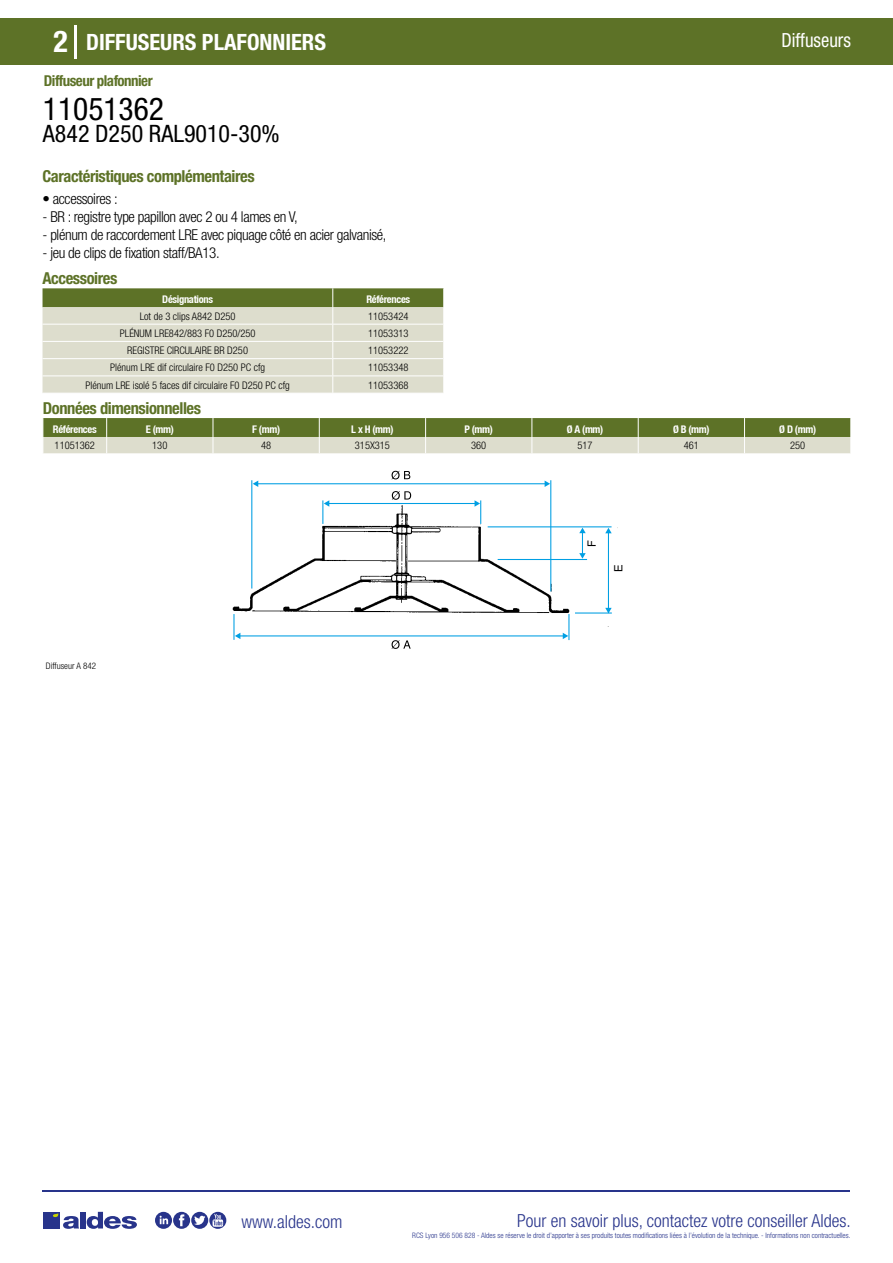
<style>
.page{position:relative;width:893px;height:1263px;background:#fff}
.page>*{position:absolute;margin:0;border:0;box-sizing:border-box;transform-origin:0 0}
.t1{font:condensed 31.5px "Helvetica Neue LT Std";color:#000}
.t2{font:700 condensed 30px "Helvetica Neue LT Std";color:#fff}
.t3{font:condensed 24px "Helvetica Neue LT Std";color:#000}
.t4{font:700 condensed 22.5px "Helvetica Neue LT Std";color:#fff}
.t5{font:condensed 19.5px "Helvetica Neue LT Std";color:#fff;scale:.95 1}
.t6{font:300 condensed 18px "Helvetica Neue";color:#28348b}
.t7{font:700 condensed 16.5px "Helvetica Neue LT Std";letter-spacing:-.025em;color:#5d7227}
.t8{font:300 condensed 15px "Helvetica Neue LT Std";letter-spacing:-.025em;color:#000}
.t9{font:700 condensed 15px "Helvetica Neue LT Std";letter-spacing:-.035em;color:#5d7227}
.t10{font:11.4px "Arial";color:#000}
.t11{font:300 condensed 10.5px "Helvetica Neue";color:#000}
.t12{font:700 condensed 10.5px "Helvetica Neue";letter-spacing:-.03em;color:#fff}
.t13{font:300 condensed 9px "Helvetica Neue";color:#000}
.t14{font:300 condensed 7.5px "Helvetica Neue";color:#28348b}
</style>
<div class="page">
<div style="left:0;top:18px;width:893px;height:46px;background:#5d7227"></div>
<hr style="left:74px;top:25px;width:2px;height:33px;background:#fff">
<hr style="left:43px;top:1190px;width:807px;height:1px;background:#28348b">
<svg style="left:155px;top:1212px;width:71px;height:17px"></svg>
<div style="left:43px;top:1212px;width:17px;height:16px;background:#28348b"></div>
<div style="left:80px;top:1212px;width:6px;height:16px;background:#28348b"></div>
<svg style="left:87px;top:1212px;width:50px;height:17px"></svg>
<svg style="left:53px;top:1213px;width:26px;height:16px"></svg>
<svg style="left:43px;top:288px;width:401px;height:105px;background:#c7cbb2"></svg>
<svg style="left:43px;top:418px;width:808px;height:36px;background:#9ba678"></svg>
<svg style="left:232px;top:470px;width:380px;height:179px"></svg>
<div style="left:228px;top:611px;width:8px;height:8px;background:#fff"></div>
<hr style="left:488px;top:526px;width:124px;height:1px;background:#009fe3">
<hr style="left:608px;top:529px;width:1px;height:84px;background:#009fe3">
<svg style="left:605px;top:608px;width:7px;height:4px"></svg>
<svg style="left:605px;top:528px;width:7px;height:5px"></svg>
<svg style="left:579px;top:528px;width:7px;height:31px"></svg>
<hr style="left:498px;top:559px;width:89px;height:1px;background:#009fe3">
<hr style="left:575px;top:612px;width:37px;height:1px;background:#009fe3">
<hr style="left:251px;top:480px;width:1px;height:108px;background:#009fe3">
<hr style="left:254px;top:483px;width:292px;height:1px;background:#009fe3">
<svg style="left:545px;top:481px;width:5px;height:6px"></svg>
<svg style="left:253px;top:480px;width:5px;height:7px"></svg>
<hr style="left:550px;top:480px;width:1px;height:111px;background:#009fe3">
<hr style="left:326px;top:503px;width:149px;height:1px;background:#009fe3">
<svg style="left:322px;top:500px;width:7px;height:24px"></svg>
<svg style="left:475px;top:500px;width:6px;height:24px"></svg>
<hr style="left:233px;top:614px;width:2px;height:26px;background:#009fe3">
<hr style="left:237px;top:635px;width:327px;height:1px;background:#009fe3">
<svg style="left:235px;top:633px;width:5px;height:6px"></svg>
<svg style="left:563px;top:614px;width:6px;height:26px"></svg>
<svg style="left:392px;top:491px;width:19px;height:9px"></svg>
<svg style="left:392px;top:471px;width:18px;height:8px"></svg>
<svg style="left:392px;top:640px;width:19px;height:9px"></svg>
<h2 class="t2" style="left:54px;top:24px;width:16px">2</h2>
<h3 class="t4" style="left:86px;top:28px;width:242px">DIFFUSEURS PLAFONNIERS</h3>
<h3 class="t5" style="left:781px;top:29px;width:75px">Diffuseurs</h3>
<h3 class="t9" style="left:44px;top:71px;width:110px">Diffuseur plafonnier</h3>
<h1 class="t1" style="left:43px;top:91px;width:122px">11051362</h1>
<h3 class="t3" style="left:43px;top:120px;width:238px">A842 D250 RAL9010-30%</h3>
<h3 class="t7" style="left:43px;top:166px;width:214px">Caractéristiques complémentaires</h3>
<h3 class="t8" style="left:43px;top:190px;width:77px">• accessoires :</h3>
<h3 class="t8" style="left:43px;top:208px;width:257px">- BR : registre type papillon avec 2 ou 4 lames en V,</h3>
<h3 class="t8" style="left:43px;top:226px;width:345px">- plénum de raccordement LRE avec piquage côté en acier galvanisé,</h3>
<h3 class="t8" style="left:43px;top:244px;width:179px">- jeu de clips de fixation staff/BA13.</h3>
<h3 class="t7" style="left:43px;top:268px;width:76px">Accessoires</h3>
<p class="t12" style="left:162px;top:293px;width:52px">Désignations</p>
<p class="t12" style="left:366px;top:293px;width:45px">Références</p>
<p class="t11" style="left:140px;top:310px;width:97px">Lot de 3 clips A842 D250</p>
<p class="t11" style="left:368px;top:310px;width:42px">11053424</p>
<p class="t11" style="left:120px;top:327px;width:137px">PLÉNUM LRE842/883 F0 D250/250</p>
<p class="t11" style="left:368px;top:327px;width:42px">11053313</p>
<p class="t11" style="left:127px;top:344px;width:122px">REGISTRE CIRCULAIRE BR D250</p>
<p class="t11" style="left:368px;top:344px;width:42px">11053222</p>
<p class="t11" style="left:110px;top:362px;width:157px">Plénum LRE dif circulaire F0 D250 PC cfg</p>
<p class="t11" style="left:368px;top:362px;width:42px">11053348</p>
<p class="t11" style="left:85px;top:379px;width:206px">Plénum LRE isolé 5 faces dif circulaire F0 D250 PC cfg</p>
<p class="t11" style="left:368px;top:379px;width:42px">11053368</p>
<h3 class="t7" style="left:43px;top:398px;width:160px">Données dimensionnelles</h3>
<p class="t12" style="left:53px;top:422px;width:45px">Références</p>
<p class="t12" style="left:146px;top:422px;width:30px">E (mm)</p>
<p class="t12" style="left:252px;top:422px;width:29px">F (mm)</p>
<p class="t12" style="left:351px;top:422px;width:44px">L x H (mm)</p>
<p class="t12" style="left:464px;top:422px;width:30px">P (mm)</p>
<p class="t12" style="left:567px;top:422px;width:38px">Ø A (mm)</p>
<p class="t12" style="left:673px;top:422px;width:38px">Ø B (mm)</p>
<p class="t12" style="left:779px;top:422px;width:38px">Ø D (mm)</p>
<p class="t11" style="left:55px;top:440px;width:42px">11051362</p>
<p class="t11" style="left:152px;top:440px;width:17px">130</p>
<p class="t11" style="left:261px;top:440px;width:12px">48</p>
<p class="t11" style="left:355px;top:440px;width:37px">315X315</p>
<p class="t11" style="left:471px;top:440px;width:17px">360</p>
<p class="t11" style="left:577px;top:440px;width:17px">517</p>
<p class="t11" style="left:684px;top:440px;width:17px">461</p>
<p class="t11" style="left:790px;top:440px;width:17px">250</p>
<p class="t13" style="left:46px;top:660px;width:52px">Diffuseur A 842</p>
<p class="t10" style="left:584px;top:547px;width:8px;rotate:-90deg">F</p>
<p class="t10" style="left:610px;top:572px;width:9px;rotate:-90deg">E</p>
<h3 class="t6" style="left:241px;top:1211px;width:102px">www.aldes.com</h3>
<h3 class="t6" style="left:517px;top:1211px;width:335px">Pour en savoir plus, contactez votre conseiller Aldes.</h3>
<p class="t14" style="left:412px;top:1230px;width:440px">RCS Lyon 956 506 828 - Aldes se réserve le droit d’apporter à ses produits toutes modifications liées à l’évolution de la technique. - Informations non contractuelles.</p>
</div>
